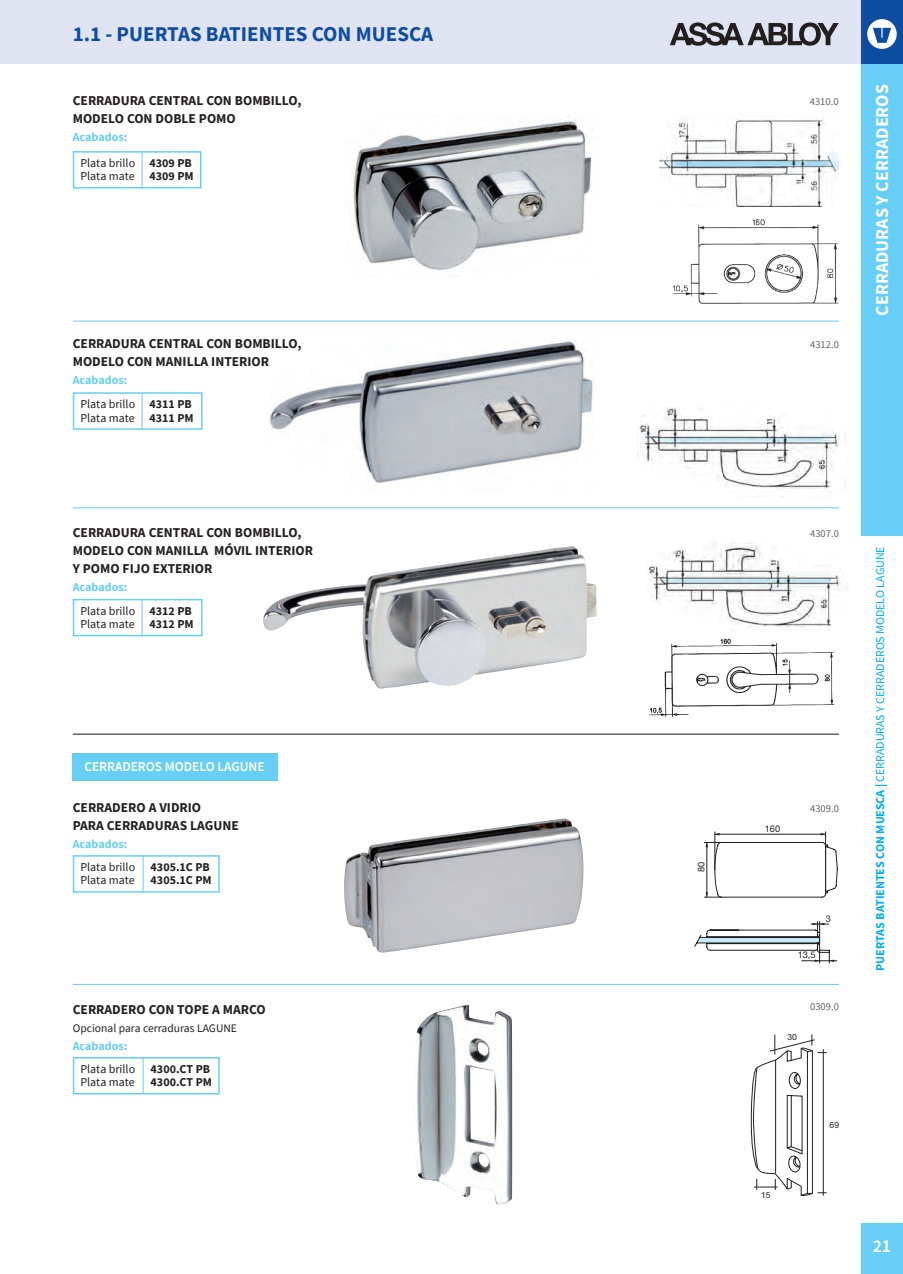
<style>
.page{position:relative;width:903px;height:1274px;background:#fff}
.page>*{position:absolute;margin:0;border:0;box-sizing:border-box;transform-origin:0 0}
.t1{font:700 21px "Source Sans Pro";color:#0d4da1}
.t2{font:700 18px "Source Sans Pro";color:#fff}
.t3{font:600 18px "Source Sans Pro";color:#fff}
.t4{font:700 13.5px/18px "Source Sans Pro";color:#231f20}
.t5{font:600 13.5px "Source Sans Pro";letter-spacing:-.01em;color:#fff}
.t6{font:12px/13.5px "Source Sans Pro";color:#231f20}
.t7{font:700 12px/13.5px "Source Sans Pro";color:#231f20}
.t8{font:12px "Source Sans Pro";letter-spacing:-.01em;color:#00aeef}
.t9{font:700 12px "Source Sans Pro";color:#67cef5}
.t10{font:11.55px "Source Sans Pro";color:#231f20}
.t11{font:10.5px "Source Sans Pro";color:#636366}
.t12{font:9.3px "Helvetica Neue";color:#231f20}
.t13{font:8.55px "Helvetica Neue";color:#231f20}
.s1{font-weight:700}
</style>
<div class="page">
<div style="left:860px;top:0;width:42px;height:536px;background:#67cef5"></div>
<div style="left:860px;top:1222px;width:42px;height:51px;background:#67cef5"></div>
<div style="left:0;top:0;width:860px;height:64px;background:#e0e4f2"></div>
<div style="left:860px;top:0;width:42px;height:64px;background:#0d4da1"></div>
<svg style="left:867px;top:19px;width:29px;height:30px"></svg>
<img style="left:659px;top:118px;width:179px;height:88px">
<img style="left:673px;top:219px;width:166px;height:85px">
<img style="left:353px;top:119px;width:239px;height:151px">
<div style="left:73px;top:151px;width:128px;height:37px;border:2px solid #67cef5"></div>
<hr style="left:142px;top:152px;width:1px;height:35px;background:#67cef5">
<svg style="left:670px;top:22px;width:168px;height:24px"></svg>
<div style="left:73px;top:753px;width:205px;height:27px;background:#67cef5"></div>
<hr style="left:73px;top:507px;width:765px;height:1px;background:#67cef5">
<hr style="left:73px;top:321px;width:765px;height:1px;background:#67cef5">
<hr style="left:73px;top:983px;width:765px;height:1px;background:#67cef5">
<img style="left:263px;top:546px;width:333px;height:142px">
<img style="left:649px;top:638px;width:186px;height:79px">
<img style="left:647px;top:542px;width:201px;height:88px">
<img style="left:269px;top:341px;width:324px;height:143px">
<img style="left:637px;top:407px;width:202px;height:91px">
<hr style="left:801px;top:960px;width:35px;height:1px;background:#231f20">
<svg style="left:694px;top:921px;width:139px;height:43px"></svg>
<svg style="left:704px;top:831px;width:134px;height:66px"></svg>
<img style="left:344px;top:818px;width:239px;height:135px">
<svg style="left:750px;top:1034px;width:76px;height:161px"></svg>
<img style="left:416px;top:1004px;width:96px;height:200px">
<div style="left:73px;top:599px;width:129px;height:37px;border:2px solid #67cef5"></div>
<hr style="left:142px;top:600px;width:1px;height:35px;background:#67cef5">
<div style="left:73px;top:392px;width:129px;height:37px;border:2px solid #67cef5"></div>
<hr style="left:142px;top:393px;width:1px;height:35px;background:#67cef5">
<div style="left:73px;top:1056px;width:147px;height:38px;border:2px solid #67cef5"></div>
<hr style="left:143px;top:1057px;width:1px;height:36px;background:#67cef5">
<div style="left:73px;top:855px;width:147px;height:37px;border:2px solid #67cef5"></div>
<hr style="left:143px;top:856px;width:1px;height:35px;background:#67cef5">
<hr style="left:73px;top:733px;width:765px;height:2px;background:#636366">
<h1 class="t1" style="left:73px;top:20px;width:362px">1.1 - PUERTAS BATIENTES CON MUESCA</h1>
<p class="t4" style="left:73px;top:91px;width:230px">CERRADURA CENTRAL CON BOMBILLO,<br>MODELO CON DOBLE POMO</p>
<p class="t9" style="left:73px;top:128px;width:56px">Acabados:</p>
<p class="t6" style="left:80px;top:156px;width:56px">Plata brillo<br>Plata mate</p>
<p class="t7" style="left:149px;top:156px;width:46px">4309 PB<br>4309 PM</p>
<p class="t4" style="left:73px;top:334px;width:230px">CERRADURA CENTRAL CON BOMBILLO,<br>MODELO CON MANILLA INTERIOR</p>
<p class="t9" style="left:73px;top:371px;width:56px">Acabados:</p>
<p class="t6" style="left:80px;top:397px;width:56px">Plata brillo<br>Plata mate</p>
<p class="t7" style="left:149px;top:397px;width:46px">4311 PB<br>4311 PM</p>
<p class="t11" style="left:809px;top:94px;width:30px">4310.0</p>
<p class="t11" style="left:809px;top:337px;width:30px">4312.0</p>
<h2 class="t2" style="left:869px;top:316px;width:233px;rotate:-90deg">CERRADURAS Y CERRADEROS</h2>
<p class="t4" style="left:73px;top:523px;width:230px">CERRADURA CENTRAL CON BOMBILLO,</p>
<p class="t11" style="left:809px;top:526px;width:30px">4307.0</p>
<p class="t4" style="left:73px;top:541px;width:242px">MODELO CON MANILLA MÓVIL INTERIOR<br>Y POMO FIJO EXTERIOR</p>
<p class="t9" style="left:73px;top:578px;width:56px">Acabados:</p>
<p class="t6" style="left:80px;top:603px;width:56px">Plata brillo<br>Plata mate</p>
<p class="t7" style="left:149px;top:603px;width:46px">4312 PB<br>4312 PM</p>
<p class="t5" style="left:84px;top:757px;width:182px">CERRADEROS MODELO LAGUNE</p>
<p class="t4" style="left:73px;top:797px;width:167px">CERRADERO A VIDRIO<br>PARA CERRADURAS LAGUNE</p>
<p class="t9" style="left:73px;top:835px;width:56px">Acabados:</p>
<p class="t6" style="left:80px;top:860px;width:56px">Plata brillo<br>Plata mate</p>
<p class="t7" style="left:150px;top:859px;width:62px">4305.1C PB<br>4305.1C PM</p>
<p class="t4" style="left:73px;top:1000px;width:194px">CERRADERO CON TOPE A MARCO</p>
<p class="t10" style="left:73px;top:1020px;width:166px">Opcional para cerraduras LAGUNE</p>
<p class="t9" style="left:73px;top:1037px;width:56px">Acabados:</p>
<p class="t6" style="left:80px;top:1061px;width:56px">Plata brillo<br>Plata mate</p>
<p class="t7" style="left:150px;top:1061px;width:63px">4300.CT PB<br>4300.CT PM</p>
<p class="t12" style="left:695px;top:872px;width:12px;rotate:-90deg">80</p>
<p class="t12" style="left:764px;top:822px;width:17px">160</p>
<p class="t11" style="left:809px;top:801px;width:30px">4309.0</p>
<p class="t12" style="left:825px;top:912px;width:7px">3</p>
<p class="t12" style="left:797px;top:949px;width:19px">13,5</p>
<p class="t11" style="left:809px;top:999px;width:30px">0309.0</p>
<p class="t13" style="left:787px;top:1032px;width:11px">30</p>
<p class="t13" style="left:760px;top:1189px;width:11px">15</p>
<p class="t13" style="left:829px;top:1119px;width:11px">69</p>
<p class="t8" style="left:872px;top:970px;width:426px;rotate:-90deg"><span class="s1">PUERTAS BATIENTES CON MUESCA |</span> CERRADURAS Y CERRADEROS MODELO LAGUNE</p>
<h2 class="t3" style="left:872px;top:1233px;width:20px">21</h2>
</div>
